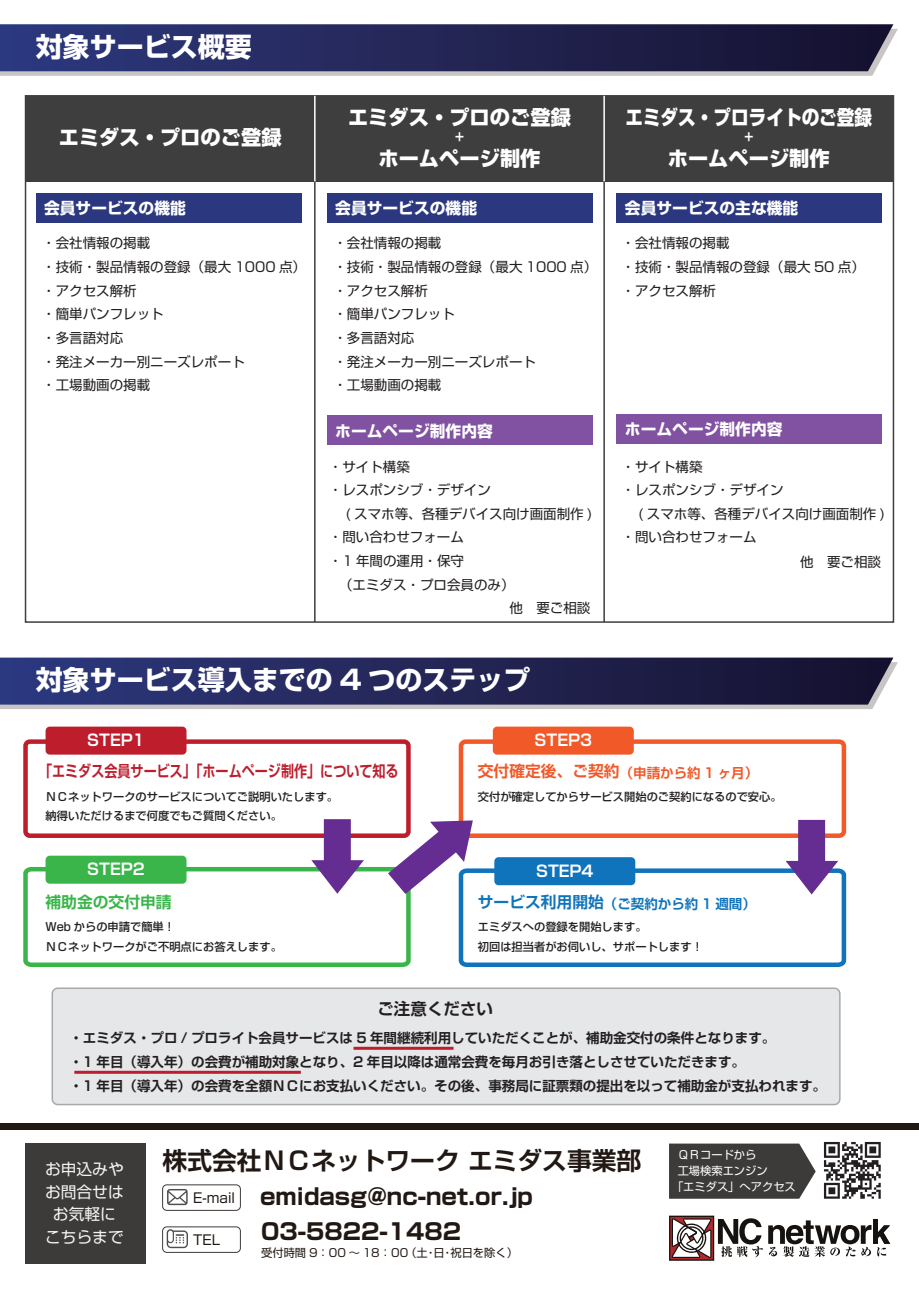
<style>
.page{position:relative;width:919px;height:1289px;background:#fff}
.page>*{position:absolute;margin:0;border:0;box-sizing:border-box;transform-origin:0 0}
.t1{font:700 27px "Shin Go Pro";color:#fff}
.t2{font:700 24.75px "Shin Go Pro De";color:#211814}
.t3{font:700 22.5px "Shin Go Pro";color:#211814}
.t4{font:800 20.25px/40.5px "Shin Go Pro";color:#fff;text-align:center}
.t5{font:800 20.25px/40.5px "Shin Go Pro";color:#fff;text-align:center;scale:.87 1}
.t6{font:700 16.5px "Shin Go Pro De";color:#231f20}
.t7{font:700 15.75px "Shin Go Pro";color:#fff}
.t8{font:700 15.75px "Shin Go Pro De";color:#be1d2c;scale:.83 1}
.t9{font:700 15.75px "Shin Go Pro De";color:#fff}
.t10{font:15.75px/22.5px "Shin Go Pro";color:#f3f3f3;text-align:center}
.t11{font:700 15.75px "Shin Go Pro De";color:#3ab54a}
.t12{font:13.5px/23.7px "Shin Go Pro";color:#231f20}
.t13{font:700 13.5px/23.7px "Shin Go Pro De";color:#231f20}
.t14{font:700 13.5px "Shin Go Pro De";color:#f15929}
.t15{font:700 13.5px "Shin Go Pro De";color:#1074bc}
.t16{font:13.5px "Shin Go Pro";color:#211814}
.t17{font:700 13.5px "Shin Go Pro";color:#fff;scale:.87 1}
.t18{font:500 11.25px/19.6px "Shin Go Pro";color:#231f20}
.t19{font:11.25px "Shin Go Pro";color:#fff}
.t20{font:11.25px "Shin Go Pro";color:#211814}
.s1{font-size:15.75px}
.s2{font-weight:400;font-size:13.5px}
</style>
<div class="page">
<div style="left:669px;top:1143px;width:146px;height:55px;background:#3d3b3a"></div>
<div style="left:26px;top:1143px;width:120px;height:120px;background:#3d3b3a"></div>
<svg style="left:167px;top:1189px;width:21px;height:16px"></svg>
<svg style="left:167px;top:1229px;width:21px;height:19px"></svg>
<div style="left:162px;top:1184px;width:79px;height:26px;border:1px solid #3d3b3a;border-radius:4px"></div>
<div style="left:162px;top:1226px;width:79px;height:26px;border:1px solid #3d3b3a;border-radius:4px"></div>
<svg style="left:669px;top:1215px;width:221px;height:45px"></svg>
<div style="left:0;top:1123px;width:918px;height:6px;background:#211814"></div>
<svg style="left:823px;top:1141px;width:57px;height:57px"></svg>
<div style="left:52px;top:988px;width:787px;height:116px;background:#e6e7e9;border-radius:6px"></div>
<div style="left:52px;top:987px;width:788px;height:118px;border:2px solid #a8a9ad;border-radius:6px"></div>
<hr style="left:353px;top:1046px;width:100px;height:3px;background:#be1d2c">
<hr style="left:74px;top:1070px;width:227px;height:3px;background:#be1d2c">
<div style="left:23px;top:739px;width:387px;height:99px;border:4px solid #be1d2c;border-radius:4px"></div>
<svg style="left:0;top:657px;width:897px;height:52px;background:#353863"></svg>
<div style="left:458px;top:739px;width:388px;height:99px;border:4px solid #f15929;border-radius:5px"></div>
<div style="left:46px;top:726px;width:140px;height:28px;background:#be1d2c;border-radius:4px"></div>
<div style="left:493px;top:726px;width:140px;height:28px;background:#f15929;border-radius:4px"></div>
<svg style="left:23px;top:819px;width:824px;height:148px"></svg>
<div style="left:36px;top:194px;width:265px;height:29px;background:#2b3880"></div>
<hr style="left:603px;top:96px;width:2px;height:526px;background:#3e3e3f">
<div style="left:26px;top:96px;width:289px;height:85px;background:#3e3e3f"></div>
<div style="left:315px;top:96px;width:289px;height:85px;background:#3e3e3f"></div>
<div style="left:604px;top:96px;width:289px;height:85px;background:#3e3e3f"></div>
<svg style="left:0;top:24px;width:897px;height:52px;background:#353863"></svg>
<div style="left:327px;top:194px;width:265px;height:29px;background:#2b3880"></div>
<div style="left:327px;top:416px;width:265px;height:29px;background:#8152a1"></div>
<div style="left:616px;top:194px;width:266px;height:29px;background:#2b3880"></div>
<div style="left:616px;top:414px;width:266px;height:29px;background:#8152a1"></div>
<hr style="left:314px;top:96px;width:1px;height:526px;background:#3e3e3f">
<hr style="left:314px;top:96px;width:1px;height:85px;background:#fff">
<hr style="left:603px;top:96px;width:2px;height:85px;background:#fff">
<h1 class="t1" style="left:36px;top:25px;width:218px">対象サービス概要</h1>
<h3 class="t4" style="left:59px;top:115px;width:224px">エミダス・プロのご登録</h3>
<h3 class="t4" style="left:348px;top:95px;width:224px">エミダス・プロのご登録ホームページ制作</h3>
<p class="t17" style="left:455px;top:126px;width:12px">+</p>
<h3 class="t5" style="left:625px;top:95px;width:285px">エミダス・プロライトのご登録ホームページ制作</h3>
<p class="t17" style="left:744px;top:126px;width:12px">+</p>
<p class="t7" style="left:44px;top:195px;width:143px">会員サービスの機能</p>
<p class="t7" style="left:335px;top:195px;width:143px">会員サービスの機能</p>
<p class="t7" style="left:625px;top:195px;width:175px">会員サービスの主な機能</p>
<p class="t12" style="left:42px;top:230px;width:265px">・会社情報の掲載<br>・技術・製品情報の登録（最大 1000 点）・アクセス解析<br>・簡単パンフレット<br>・多言語対応<br>・発注メーカー別ニーズレポート<br>・工場動画の掲載</p>
<p class="t12" style="left:333px;top:230px;width:265px">・会社情報の掲載<br>・技術・製品情報の登録（最大 1000 点）・アクセス解析<br>・簡単パンフレット<br>・多言語対応<br>・発注メーカー別ニーズレポート<br>・工場動画の掲載</p>
<p class="t12" style="left:621px;top:230px;width:245px">・会社情報の掲載<br>・技術・製品情報の登録（最大 50 点）・アクセス解析</p>
<p class="t7" style="left:335px;top:418px;width:159px">ホームページ制作内容</p>
<p class="t12" style="left:329px;top:453px;width:82px">・サイト構築</p>
<p class="t12" style="left:329px;top:476px;width:163px">・レスポンシブ・デザイン</p>
<p class="t12" style="left:332px;top:500px;width:261px">　( スマホ等、各種デバイス向け画面制作 )</p>
<p class="t12" style="left:329px;top:524px;width:136px">・問い合わせフォーム</p>
<p class="t12" style="left:329px;top:547px;width:137px">・1 年間の運用・保守</p>
<p class="t12" style="left:332px;top:571px;width:184px">　（エミダス・プロ会員のみ）</p>
<p class="t12" style="left:509px;top:594px;width:82px">他　要ご相談</p>
<p class="t7" style="left:625px;top:416px;width:159px">ホームページ制作内容</p>
<p class="t12" style="left:621px;top:453px;width:265px">・サイト構築<br>・レスポンシブ・デザイン<br>　( スマホ等、各種デバイス向け画面制作 )・問い合わせフォーム</p>
<p class="t12" style="left:800px;top:548px;width:82px">他　要ご相談</p>
<h1 class="t1" style="left:36px;top:658px;width:496px">対象サービス導入までの 4 つのステップ</h1>
<p class="t9" style="left:87px;top:727px;width:59px">STEP1</p>
<p class="t9" style="left:534px;top:727px;width:59px">STEP3</p>
<p class="t8" style="left:39px;top:758px;width:435px">「エミダス会員サービス」「ホームページ制作」について知る</p>
<p class="t18" style="left:46px;top:785px;width:294px">ＮＣネットワークのサービスについてご説明いたします。納得いただけるまで何度でもご質問ください。</p>
<p class="t14" style="left:478px;top:762px;width:282px"><span class="s1">交付確定後、ご契約</span>（申請から約 1 ヶ月）</p>
<p class="t18" style="left:478px;top:785px;width:305px">交付が確定してからサービス開始のご契約になるので安心。</p>
<p class="t9" style="left:87px;top:856px;width:59px">STEP2</p>
<p class="t9" style="left:536px;top:857px;width:59px">STEP4</p>
<p class="t11" style="left:46px;top:888px;width:128px">補助金の交付申請</p>
<p class="t18" style="left:46px;top:915px;width:238px">Web からの申請で簡単！<br>ＮＣネットワークがご不明点にお答えします。</p>
<p class="t15" style="left:478px;top:892px;width:279px"><span class="s1">サービス利用開始</span>（ご契約から約 1 週間）</p>
<p class="t18" style="left:478px;top:915px;width:226px">エミダスへの登録を開始します。<br>初回は担当者がお伺いし、サポートします！</p>
<p class="t6" style="left:377px;top:995px;width:117px">ご注意ください</p>
<p class="t13" style="left:69px;top:1024px;width:758px">・エミダス・プロ / プロライト会員サービスは 5 年間継続利用していただくことが、補助金交付の条件となります。<br>・1 年目（導入年）の会費が補助対象となり、2 年目以降は通常会費を毎月お引き落としさせていただきます。<br>・1 年目（導入年）の会費を全額ＮＣにお支払いください。その後、事務局に証票類の提出を以って補助金が支払われます。</p>
<p class="t10" style="left:45px;top:1155px;width:80px">お申込みやお問合せはお気軽にこちらまで</p>
<h2 class="t2" style="left:163px;top:1140px;width:480px">株式会社ＮＣネットワークエミダス事業部</h2>
<h3 class="t3" style="left:193px;top:1178px;width:341px"><span class="s2">E-mail</span> emidasg@nc-net.or.jp</h3>
<p class="t16" style="left:193px;top:1228px;width:28px">TEL</p>
<h3 class="t3" style="left:261px;top:1213px;width:202px">03-5822-1482</h3>
<p class="t20" style="left:261px;top:1243px;width:258px">受付時間 9：00 ～ 18：00（土・日・祝日を除く）</p>
<p class="t19" style="left:677px;top:1145px;width:80px">ＱＲコードから</p>
<p class="t19" style="left:677px;top:1161px;width:91px">工場検索エンジン</p>
<p class="t19" style="left:672px;top:1177px;width:125px">「エミダス」へアクセス</p>
</div>
